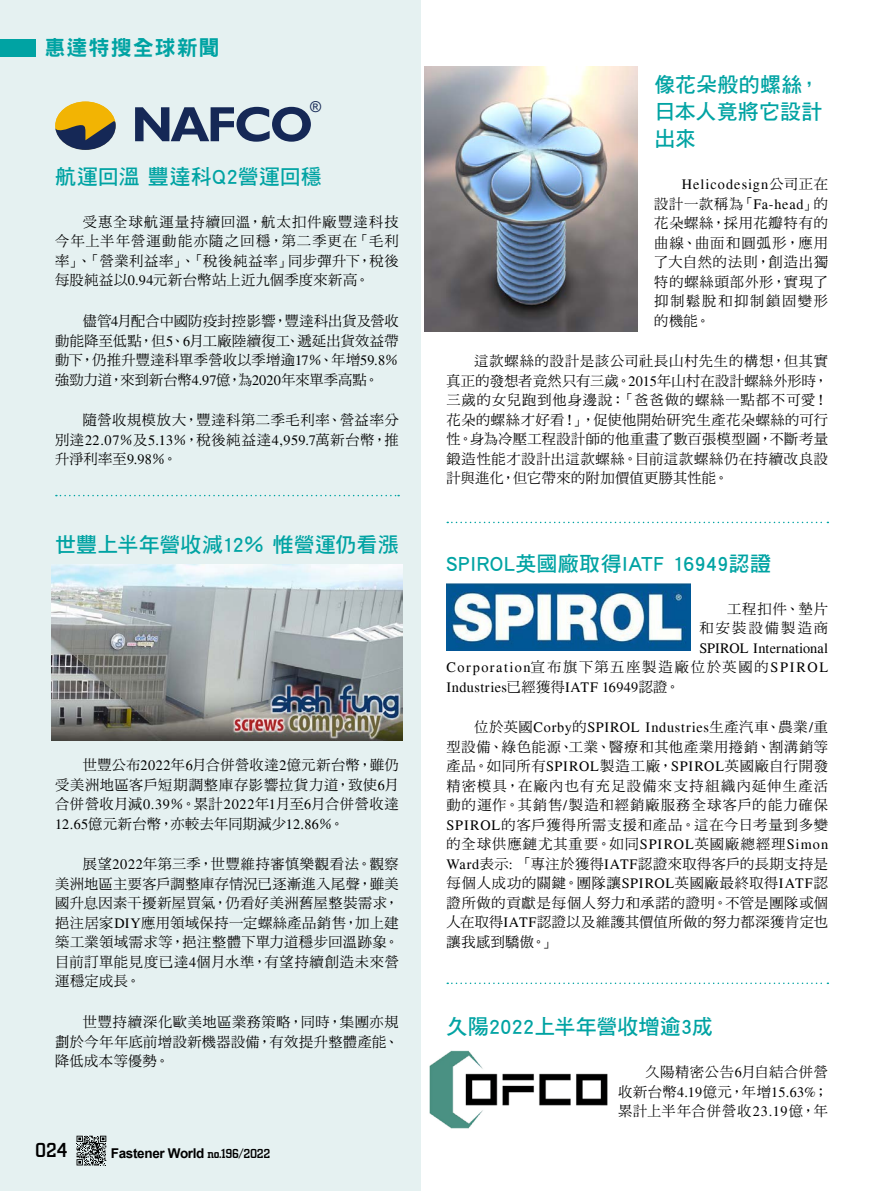
<style>
.page{position:relative;width:893px;height:1191px;background:#fff}
.page>*{position:absolute;margin:0;border:0;box-sizing:border-box;transform-origin:0 0}
.t1{font:21px/27.3px "DF Hei Std W7";letter-spacing:.005em;color:#00a3a3}
.t2{font:21px "DF Hei Std W9";letter-spacing:.05em;color:#00a3a3}
.t3{font:500 21px "City D";color:#000}
.t4{font:15px "Arial";color:#152856}
.t5{font:14.25px/19.5px "DF Ming Std W5";letter-spacing:.04em;color:#000;text-align:justify}
.t6{font:14.25px/19.5px "Times";letter-spacing:.05em;color:#000;text-align:justify}
.t7{font:14.25px "Times";letter-spacing:.075em;color:#000}
.t8{font:14.25px/19.5px "DF Ming Std W5";letter-spacing:.135em;color:#000;text-align:right}
.t9{font:700 13.5px "Arial";letter-spacing:-.025em;color:#000}
.s1{font-family:"Times"}
.s2{font-family:"City D";font-weight:500}
.s3{font-family:"DF Ming Std W5"}
</style>
<div class="page">
<div style="left:0;top:0;width:421px;height:1191px;background:#e5f1f1"></div>
<div style="left:0;top:40px;width:36px;height:17px;background:#00a3a3"></div>
<svg style="left:77px;top:1135px;width:29px;height:30px"></svg>
<img style="left:429px;top:1050px;width:179px;height:79px">
<img style="left:52px;top:564px;width:351px;height:176px">
<img style="left:425px;top:67px;width:212px;height:264px">
<img style="left:446px;top:584px;width:245px;height:66px">
<svg style="left:56px;top:495px;width:343px;height:1px"></svg>
<svg style="left:447px;top:521px;width:381px;height:2px"></svg>
<svg style="left:447px;top:982px;width:381px;height:2px"></svg>
<svg style="left:135px;top:107px;width:176px;height:35px"></svg>
<svg style="left:55px;top:101px;width:61px;height:49px"></svg>
<h1 class="t2" style="left:45px;top:36px;width:177px">惠達特搜全球新聞</h1>
<p class="t4" style="left:310px;top:96px;width:13px">®</p>
<h1 class="t1" style="left:55px;top:162px;width:268px">航運回溫 豐達科Q2營運回穩</h1>
<p class="t5" style="left:55px;top:212px;width:345px;text-indent:28px">受惠全球航運量持續回溫，航太扣件廠豐達科技今年上半年營運動能亦隨之回穩，第二季更在「毛利率」、「營業利益率」、「稅後純益率」同步彈升下，稅後每股純益以<span class="s1">0.94</span>元新台幣站上近九個季度來新高。</p>
<p class="t5" style="left:55px;top:311px;width:345px;text-indent:28px">儘管<span class="s1">4</span>月配合中國防疫封控影響，豐達科出貨及營收動能降至低點，但<span class="s1">5</span>、<span class="s1">6</span>月工廠陸續復工、遞延出貨效益帶動下，仍推升豐達科單季營收以季增逾<span class="s1">17</span>％、年增<span class="s1">59.8</span>％強勁力道，來到新台幣<span class="s1">4.97</span>億，為<span class="s1">2020</span>年來單季高點。</p>
<p class="t5" style="left:55px;top:410px;width:345px;text-indent:28px">隨營收規模放大，豐達科第二季毛利率、營益率分別達<span class="s1">22.07</span>％及<span class="s1">5.13</span>％，稅後純益達<span class="s1">4,959.7</span>萬新台幣，推升淨利率至<span class="s1">9.98</span>％。</p>
<h1 class="t1" style="left:55px;top:530px;width:345px">世豐上半年營收減12％ 惟營運仍看漲</h1>
<p class="t5" style="left:55px;top:755px;width:345px;text-indent:28px">世豐公布<span class="s1">2022</span>年<span class="s1">6</span>月合併營收達<span class="s1">2</span>億元新台幣，雖仍受美洲地區客戶短期調整庫存影響拉貨力道，致使<span class="s1">6</span>月合併營收月減<span class="s1">0.39</span>％。累計<span class="s1">2022</span>年<span class="s1">1</span>月至<span class="s1">6</span>月合併營收達<span class="s1">12.65</span>億元新台幣，亦較去年同期減少<span class="s1">12.86</span>％。</p>
<p class="t5" style="left:55px;top:854px;width:345px;text-indent:28px">展望<span class="s1">2022</span>年第三季，世豐維持審慎樂觀看法。觀察美洲地區主要客戶調整庫存情況已逐漸進入尾聲，雖美國升息因素干擾新屋買氣，仍看好美洲舊屋整裝需求，挹注居家<span class="s1">DIY</span>應用領域保持一定螺絲產品銷售，加上建築工業領域需求等，挹注整體下單力道穩步回溫跡象。目前訂單能見度已達<span class="s1">4</span>個月水準，有望持續創造未來營運穩定成長。</p>
<p class="t5" style="left:55px;top:1012px;width:345px;text-indent:28px">世豐持續深化歐美地區業務策略，同時，集團亦規劃於今年年底前增設新機器設備，有效提升整體產能、降低成本等優勢。</p>
<h1 class="t3" style="left:35px;top:1138px;width:34px">024</h1>
<p class="t9" style="left:111px;top:1144px;width:161px">Fastener World <span class="s2">no.196/2022</span></p>
<h1 class="t1" style="left:654px;top:70px;width:170px">像花朵般的螺絲，日本人竟將它設計出來</h1>
<p class="t7" style="left:682px;top:176px;width:148px">Helicodesign<span class="s3">公司正在</span></p>
<p class="t5" style="left:654px;top:194px;width:175px">設計一款稱為「<span class="s1">Fa-head</span>」的花朵螺絲，採用花瓣特有的曲線、曲面和圓弧形，應用了大自然的法則，創造出獨特的螺絲頭部外形，實現了抑制鬆脫和抑制鎖固變形的機能。</p>
<p class="t5" style="left:446px;top:351px;width:383px;text-indent:28px">這款螺絲的設計是該公司社長山村先生的構想，但其實真正的發想者竟然只有三歲。<span class="s1">2015</span>年山村在設計螺絲外形時，三歲的女兒跑到他身邊說：「爸爸做的螺絲一點都不可愛！花朵的螺絲才好看！」，促使他開始研究生產花朵螺絲的可行性。身為冷壓工程設計師的他重畫了數百張模型圖，不斷考量鍛造性能才設計出這款螺絲。目前這款螺絲仍在持續改良設計與進化，但它帶來的附加價值更勝其性能。</p>
<h1 class="t1" style="left:446px;top:549px;width:326px">SPIROL英國廠取得IATF 16949認證</h1>
<p class="t8" style="left:699px;top:598px;width:130px">工程扣件、墊片<br>和安裝設備製造商</p>
<p class="t6" style="left:446px;top:638px;width:383px;text-indent:253px">SPIROL International Corporation<span class="s3">宣布旗下第五座製造廠位於英國的</span>SPIROL Industries<span class="s3">已經獲得</span>IATF 16949<span class="s3">認證。</span></p>
<p class="t6" style="left:474px;top:718px;width:355px"><span class="s3">位於英國</span>Corby<span class="s3">的</span>SPIROL Industries<span class="s3">生產汽車、農業</span>/<span class="s3">重</span></p>
<p class="t5" style="left:446px;top:737px;width:383px">型設備、綠色能源、工業、醫療和其他產業用捲銷、割溝銷等產品。如同所有<span class="s1">SPIROL</span>製造工廠，<span class="s1">SPIROL</span>英國廠自行開發精密模具，在廠內也有充足設備來支持組織內延伸生產活動的運作。其銷售<span class="s1">/</span>製造和經銷廠服務全球客戶的能力確保<span class="s1">SPIROL</span>的客戶獲得所需支援和產品。這在今日考量到多變的全球供應鏈尤其重要。如同<span class="s1">SPIROL</span>英國廠總經理<span class="s1">Simon Ward</span>表示<span class="s1">:</span> 「專注於獲得<span class="s1">IATF</span>認證來取得客戶的長期支持是每個人成功的關鍵。團隊讓<span class="s1">SPIROL</span>英國廠最終取得<span class="s1">IATF</span>認證所做的貢獻是每個人努力和承諾的證明。不管是團隊或個人在取得<span class="s1">IATF</span>認證以及維護其價值所做的努力都深獲肯定也讓我感到驕傲。」</p>
<h1 class="t1" style="left:446px;top:1013px;width:268px">久陽2022上半年營收增逾3成</h1>
<p class="t5" style="left:618px;top:1062px;width:212px;text-indent:28px">久陽精密公告<span class="s1">6</span>月自結合併營收新台幣<span class="s1">4.19</span>億元，年增<span class="s1">15.63%</span>；累計上半年合併營收<span class="s1">23.19</span>億，年</p>
</div>
